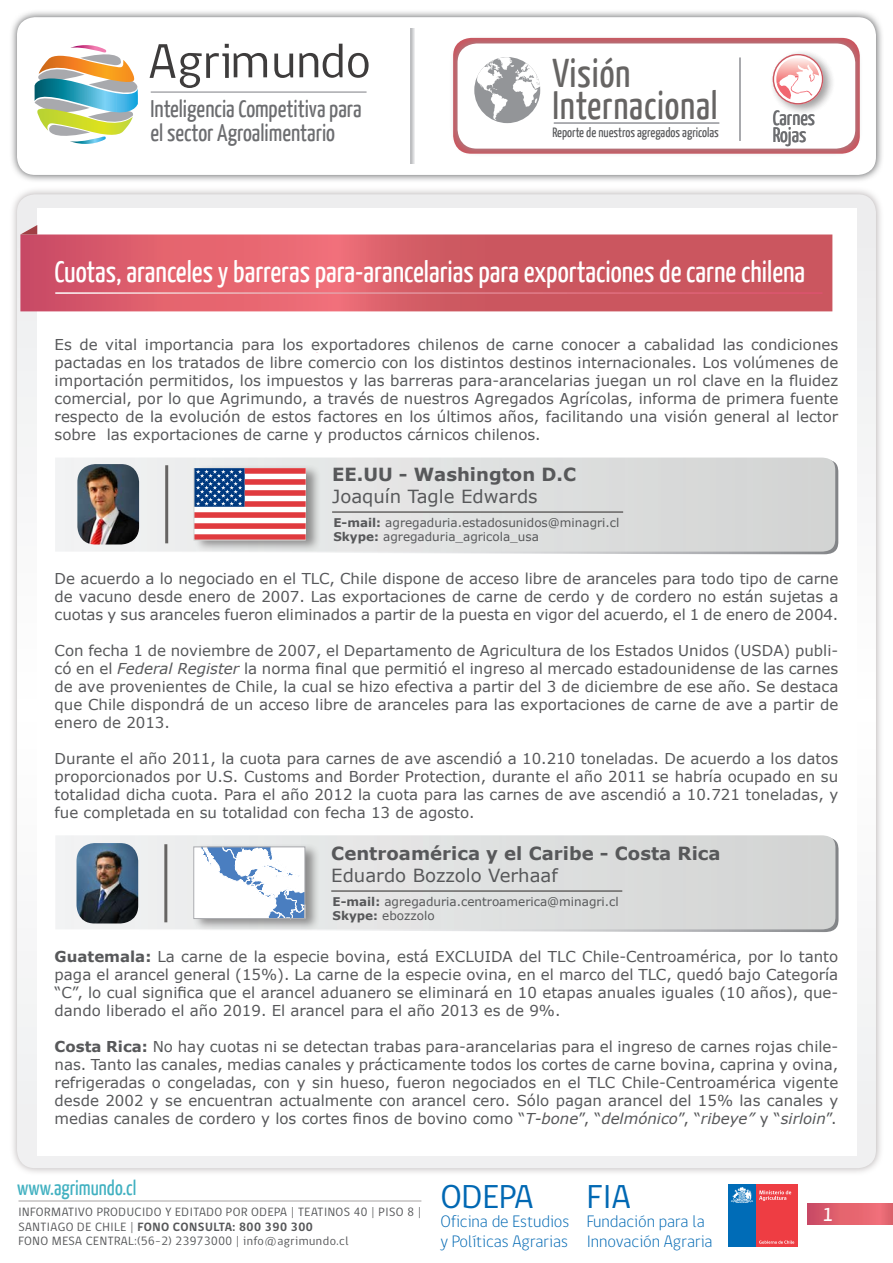
<style>
.page{position:relative;width:893px;height:1263px;background:#fff}
.page>*{position:absolute;margin:0;border:0;box-sizing:border-box;transform-origin:0 0}
.t1{font:40.05px "Yanone Kaffeesatz";letter-spacing:.02em;color:#666463}
.t2{font:39.6px "Yanone Kaffeesatz";letter-spacing:.02em;color:#666463}
.t3{font:34.05px "gob CL";color:#0168b3}
.t4{font:30px "Yanone Kaffeesatz";color:#fff}
.t5{font:24px/24px "Yanone Kaffeesatz";color:#6c6d70}
.t6{font:21.75px "Yanone Kaffeesatz";color:#fff}
.t7{font:21px "Yanone Kaffeesatz";color:#42b1c1}
.t8{font:20.85px "Yanone Kaffeesatz";color:#6c6d70}
.t9{font:700 18.15px "Verdana";color:#57585a}
.t10{font:18.15px "Verdana";color:#57585a}
.t11{font:300 16.95px/19.2px "gob CL";color:#0168b3}
.t12{font:15px/18px "Verdana";color:#57585a;text-align:justify}
.t13{font:13.5px "Yanone Kaffeesatz";color:#57585a}
.t14{font:12.3px/14.9px "gob CL";letter-spacing:.04em;color:#57585a}
.t15{font:12px "Verdana";color:#57585a}
.s1{font-weight:700}
.s2{font-style:italic}
</style>
<div class="page">
<svg style="left:11px;top:11px;width:871px;height:170px"></svg>
<div style="left:17px;top:17px;width:859px;height:158px;background:#fff;border-radius:18px"></div>
<div style="left:9px;top:186px;width:875px;height:990px;background:#999293;opacity:.75"></div>
<div style="left:17px;top:194px;width:859px;height:974px;background:linear-gradient(to bottom,#f4f4f5,#f8f8f9);border-radius:18px"></div>
<div style="left:38px;top:208px;width:819px;height:948px;background:#fff"></div>
<svg style="left:411px;top:29px;width:4px;height:135px"></svg>
<svg style="left:35px;top:45px;width:103px;height:99px"></svg>
<svg style="left:150px;top:44px;width:117px;height:44px"></svg>
<svg style="left:274px;top:54px;width:19px;height:24px"></svg>
<svg style="left:299px;top:44px;width:43px;height:34px"></svg>
<svg style="left:348px;top:53px;width:21px;height:25px"></svg>
<hr style="left:151px;top:91px;width:216px;height:2px;background:#a8a9ad">
<svg style="left:808px;top:1203px;width:85px;height:22px;background:#e0616f"></svg>
<div style="left:728px;top:1184px;width:28px;height:63px;background:#006cb7"></div>
<div style="left:756px;top:1184px;width:41px;height:63px;background:#ee3d43"></div>
<svg style="left:731px;top:1187px;width:22px;height:16px"></svg>
<svg style="left:759px;top:1190px;width:32px;height:11px"></svg>
<svg style="left:759px;top:1240px;width:35px;height:4px"></svg>
<hr style="left:19px;top:1200px;width:402px;height:2px;background:#bcb9b9">
<div style="left:449px;top:35px;width:414px;height:122px;background:#939598;opacity:.75"></div>
<div style="left:458px;top:43px;width:397px;height:106px;background:#fff;border-radius:19px"></div>
<div style="left:474px;top:58px;width:66px;height:65px;background:#939598;border-radius:50%"></div>
<svg style="left:477px;top:57px;width:63px;height:63px"></svg>
<svg style="left:20px;top:234px;width:812px;height:77px;background:#d55c67"></svg>
<hr style="left:55px;top:292px;width:767px;height:2px;background:#fff">
<svg style="left:20px;top:225px;width:17px;height:9px"></svg>
<svg style="left:333px;top:462px;width:505px;height:92px"></svg>
<svg style="left:55px;top:457px;width:780px;height:95px;background:#dee0df"></svg>
<img style="left:77px;top:464px;width:62px;height:80px">
<hr style="left:165px;top:465px;width:3px;height:78px;background:#666463">
<hr style="left:332px;top:511px;width:291px;height:2px;background:#666463">
<div style="left:193px;top:464px;width:128px;height:88px;background:#231f20;opacity:.46"></div>
<svg style="left:194px;top:468px;width:112px;height:72px"></svg>
<hr style="left:554px;top:122px;width:165px;height:2px;background:#a8a9ad">
<hr style="left:739px;top:58px;width:2px;height:83px;background:#a8a9ad">
<div style="left:769px;top:49px;width:67px;height:67px;background:#231f20;opacity:.25"></div>
<svg style="left:773px;top:54px;width:50px;height:50px"></svg>
<svg style="left:320px;top:840px;width:518px;height:92px"></svg>
<svg style="left:56px;top:835px;width:779px;height:94px;background:#dee0df"></svg>
<img style="left:77px;top:843px;width:61px;height:80px">
<hr style="left:164px;top:844px;width:3px;height:78px;background:#666463">
<hr style="left:331px;top:890px;width:291px;height:2px;background:#666463">
<div style="left:192px;top:843px;width:128px;height:88px;background:#231f20;opacity:.46"></div>
<div style="left:193px;top:847px;width:112px;height:71px;background:#fff"></div>
<svg style="left:200px;top:846px;width:105px;height:71px"></svg>
<div style="left:194px;top:847px;width:111px;height:72px;border:1px solid #a8a9ad"></div>
<h3 class="t5" style="left:150px;top:96px;width:213px">Inteligencia Competitiva para el sector Agroalimentario</h3>
<h1 class="t1" style="left:552px;top:49px;width:80px">Visión</h1>
<h2 class="t2" style="left:552px;top:81px;width:167px">Internacional</h2>
<p class="t13" style="left:552px;top:124px;width:168px">Reporte de nuestros agregados agricolas</p>
<p class="t8" style="left:773px;top:105px;width:44px">Carnes</p>
<p class="t8" style="left:773px;top:122px;width:35px">Rojas</p>
<p class="t4" style="left:55px;top:253px;width:752px">Cuotas, aranceles y barreras para-arancelarias para exportaciones de carne chilena</p>
<p class="t12" style="left:55px;top:335px;width:785px">Es de vital importancia para los exportadores chilenos de carne conocer a cabalidad las condiciones pactadas en los tratados de libre comercio con los distintos destinos internacionales. Los volúmenes de importación permitidos, los impuestos y las barreras para-arancelarias juegan un rol clave en la fluidez comercial, por lo que Agrimundo, a través de nuestros Agregados Agrícolas, informa de primera fuente respecto de la evolución de estos factores en los últimos años, facilitando una visión general al lector sobre las exportaciones de carne y productos cárnicos chilenos.</p>
<p class="t9" style="left:332px;top:462px;width:245px">EE.UU - Washington D.C</p>
<p class="t10" style="left:332px;top:484px;width:207px">Joaquín Tagle Edwards</p>
<p class="t15" style="left:333px;top:514px;width:288px"><span class="s1">E-mail:</span> agregaduria.estadosunidos@minagri.cl</p>
<p class="t15" style="left:333px;top:528px;width:207px"><span class="s1">Skype:</span> agregaduria_agricola_usa</p>
<p class="t12" style="left:55px;top:569px;width:785px">De acuerdo a lo negociado en el TLC, Chile dispone de acceso libre de aranceles para todo tipo de carne de vacuno desde enero de 2007. Las exportaciones de carne de cerdo y de cordero no están sujetas a cuotas y sus aranceles fueron eliminados a partir de la puesta en vigor del acuerdo, el 1 de enero de 2004.</p>
<p class="t12" style="left:55px;top:641px;width:785px">Con fecha 1 de noviembre de 2007, el Departamento de Agricultura de los Estados Unidos (USDA) publi&shy;có en el <span class="s2">Federal Register</span> la norma final que permitió el ingreso al mercado estadounidense de las carnes de ave provenientes de Chile, la cual se hizo efectiva a partir del 3 de diciembre de ese año. Se destaca que Chile dispondrá de un acceso libre de aranceles para las exportaciones de carne de ave a partir de enero de 2013.</p>
<p class="t12" style="left:55px;top:749px;width:785px">Durante el año 2011, la cuota para carnes de ave ascendió a 10.210 toneladas. De acuerdo a los datos proporcionados por U.S. Customs and Border Protection, durante el año 2011 se habría ocupado en su totalidad dicha cuota. Para el año 2012 la cuota para las carnes de ave ascendió a 10.721 toneladas, y fue completada en su totalidad con fecha 13 de agosto.</p>
<p class="t9" style="left:331px;top:840px;width:391px">Centroamérica y el Caribe - Costa Rica</p>
<p class="t10" style="left:331px;top:863px;width:228px">Eduardo Bozzolo Verhaaf</p>
<p class="t15" style="left:332px;top:893px;width:288px"><span class="s1">E-mail:</span> agregaduria.centroamerica@minagri.cl</p>
<p class="t15" style="left:332px;top:907px;width:104px"><span class="s1">Skype:</span> ebozzolo</p>
<p class="t12" style="left:55px;top:947px;width:785px"><span class="s1">Guatemala:</span> La carne de la especie bovina, está EXCLUIDA del TLC Chile-Centroamérica, por lo tanto paga el arancel general (15%). La carne de la especie ovina, en el marco del TLC, quedó bajo Categoría “C”, lo cual significa que el arancel aduanero se eliminará en 10 etapas anuales iguales (10 años), que&shy;dando liberado el año 2019. El arancel para el año 2013 es de 9%.</p>
<p class="t12" style="left:55px;top:1037px;width:785px"><span class="s1">Costa Rica:</span> No hay cuotas ni se detectan trabas para-arancelarias para el ingreso de carnes rojas chile&shy;nas. Tanto las canales, medias canales y prácticamente todos los cortes de carne bovina, caprina y ovina, refrigeradas o congeladas, con y sin hueso, fueron negociados en el TLC Chile-Centroamérica vigente desde 2002 y se encuentran actualmente con arancel cero. Sólo pagan arancel del 15% las canales y medias canales de cordero y los cortes finos de bovino como “<span class="s2">T-bone</span>”, “<span class="s2">delmónico</span>”, “<span class="s2">ribeye”</span> y “<span class="s2">sirloin</span>”.</p>
<h3 class="t7" style="left:17px;top:1175px;width:121px">www.agrimundo.cl</h3>
<h3 class="t3" style="left:440px;top:1173px;width:95px">ODEPA</h3>
<p class="t11" style="left:440px;top:1212px;width:131px">Oficina de Estudios y Políticas Agrarias</p>
<p class="t14" style="left:19px;top:1204px;width:404px">INFORMATIVO PRODUCIDO Y EDITADO POR ODEPA | TEATINOS 40 | PISO 8 |<br>SANTIAGO DE CHILE | <span class="s1">FONO CONSULTA: 800 390 300<br></span>FONO MESA CENTRAL:(56-2) 23973000 | info@agrimundo.cl</p>
<h3 class="t3" style="left:587px;top:1173px;width:45px">FIA</h3>
<p class="t11" style="left:587px;top:1212px;width:127px">Fundación para la<br>Innovación Agraria</p>
<p class="t6" style="left:823px;top:1200px;width:11px">1</p>
</div>
